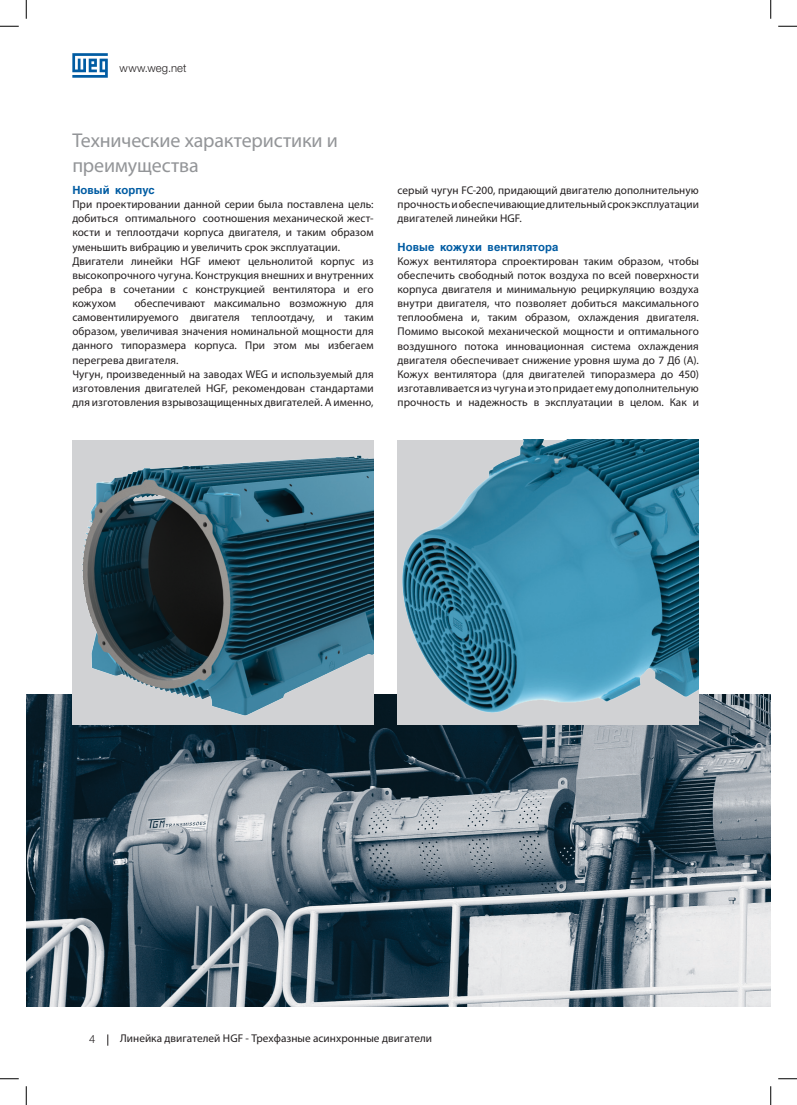
<style>
.page{position:relative;width:797px;height:1105px;background:#fff}
.page>*{position:absolute;margin:0;border:0;box-sizing:border-box;transform-origin:0 0}
._05___Headline_HN45{font:20px "Myriad Pro";letter-spacing:-.005em;color:#939598}
._09___Copy_BLACK_HN4{font:11.25px/14.1px "Myriad Pro";letter-spacing:.005em;color:#231f20;text-align:justify}
._09___Copy_BLACK_HN4-2{font:700 11.25px "AG Helvetica";letter-spacing:.01em;color:#015ca3}
.t1{font:300 11.25px "Helvetica Neue LT Pro";letter-spacing:.015em;color:#231f20}
</style>
<div class="page">
<svg style="left:72px;top:53px;width:36px;height:25px"></svg>
<svg style="left:107px;top:1034px;width:1px;height:12px"></svg>
<img style="left:26px;top:695px;width:744px;height:311px">
<img style="left:72px;top:440px;width:301px;height:284px">
<img style="left:397px;top:440px;width:302px;height:284px">
<svg style="left:0;top:25px;width:19px;height:2px"></svg>
<svg style="left:778px;top:25px;width:19px;height:2px"></svg>
<svg style="left:0;top:1078px;width:19px;height:1px"></svg>
<svg style="left:778px;top:1078px;width:19px;height:1px"></svg>
<svg style="left:25px;top:0;width:2px;height:19px"></svg>
<svg style="left:25px;top:1086px;width:2px;height:19px"></svg>
<svg style="left:770px;top:0;width:1px;height:19px"></svg>
<svg style="left:770px;top:1086px;width:1px;height:19px"></svg>
<p class="t1" style="left:120px;top:61px;width:68px">www.weg.net</p>
<p class="_05___Headline_HN45" style="left:72px;top:128px;width:267px">Технические характеристики и</p>
<p class="_05___Headline_HN45" style="left:72px;top:152px;width:128px">преимущества</p>
<p class="_09___Copy_BLACK_HN4-2" style="left:72px;top:184px;width:84px">Новый корпус</p>
<p class="_09___Copy_BLACK_HN4" style="left:72px;top:197px;width:303px">При проектировании данной серии была поставлена цель: добиться оптимального соотношения механической жест&shy;кости и теплоотдачи корпуса двигателя, и таким образом уменьшить вибрацию и увеличить срок эксплуатации.</p>
<p class="_09___Copy_BLACK_HN4" style="left:72px;top:254px;width:303px">Двигатели линейки HGF имеют цельнолитой корпус из высокопрочного чугуна. Конструкция внешних и внутренних ребра в сочетании с конструкцией вентилятора и его кожухом</p>
<p class="_09___Copy_BLACK_HN4" style="left:72px;top:296px;width:303px;text-indent:62px">обеспечивают максимально возможную для самовентилируемого двигателя теплоотдачу, и таким образом, увеличивая значения номинальной мощности для данного типоразмера корпуса. При этом мы избегаем перегрева двигателя.</p>
<p class="_09___Copy_BLACK_HN4" style="left:72px;top:367px;width:303px">Чугун, произведенный на заводах WEG и используемый для изготовления двигателей HGF, рекомендован стандартами для изготовления взрывозащищенных двигателей. А именно,</p>
<p class="_09___Copy_BLACK_HN4" style="left:397px;top:183px;width:303px">серый чугун FC-200, придающий двигателю дополнительную прочность и обеспечивающие длительный срок эксплуатации двигателей линейки HGF.</p>
<p class="_09___Copy_BLACK_HN4-2" style="left:397px;top:240px;width:162px">Новые кожухи вентилятора</p>
<p class="_09___Copy_BLACK_HN4" style="left:397px;top:254px;width:303px">Кожух вентилятора спроектирован таким образом, чтобы обеспечить свободный поток воздуха по всей поверхности корпуса двигателя и минимальную рециркуляцию воздуха внутри двигателя, что позволяет добиться максимального теплообмена и, таким образом, охлаждения двигателя.<br>Помимо высокой механической мощности и оптимального воздушного потока инновационная система охлаждения двигателя обеспечивает снижение уровня шума до 7 Дб (А).<br>Кожух вентилятора (для двигателей типоразмера до 450) изготавливается из чугуна и это придает ему дополнительную прочность и надежность в эксплуатации в целом. Как и</p>
<p class="t1" style="left:89px;top:1032px;width:8px">4</p>
<p class="_09___Copy_BLACK_HN4" style="left:120px;top:1030px;width:313px">Линейка двигателей HGF - Трехфазные асинхронные двигатели</p>
</div>
